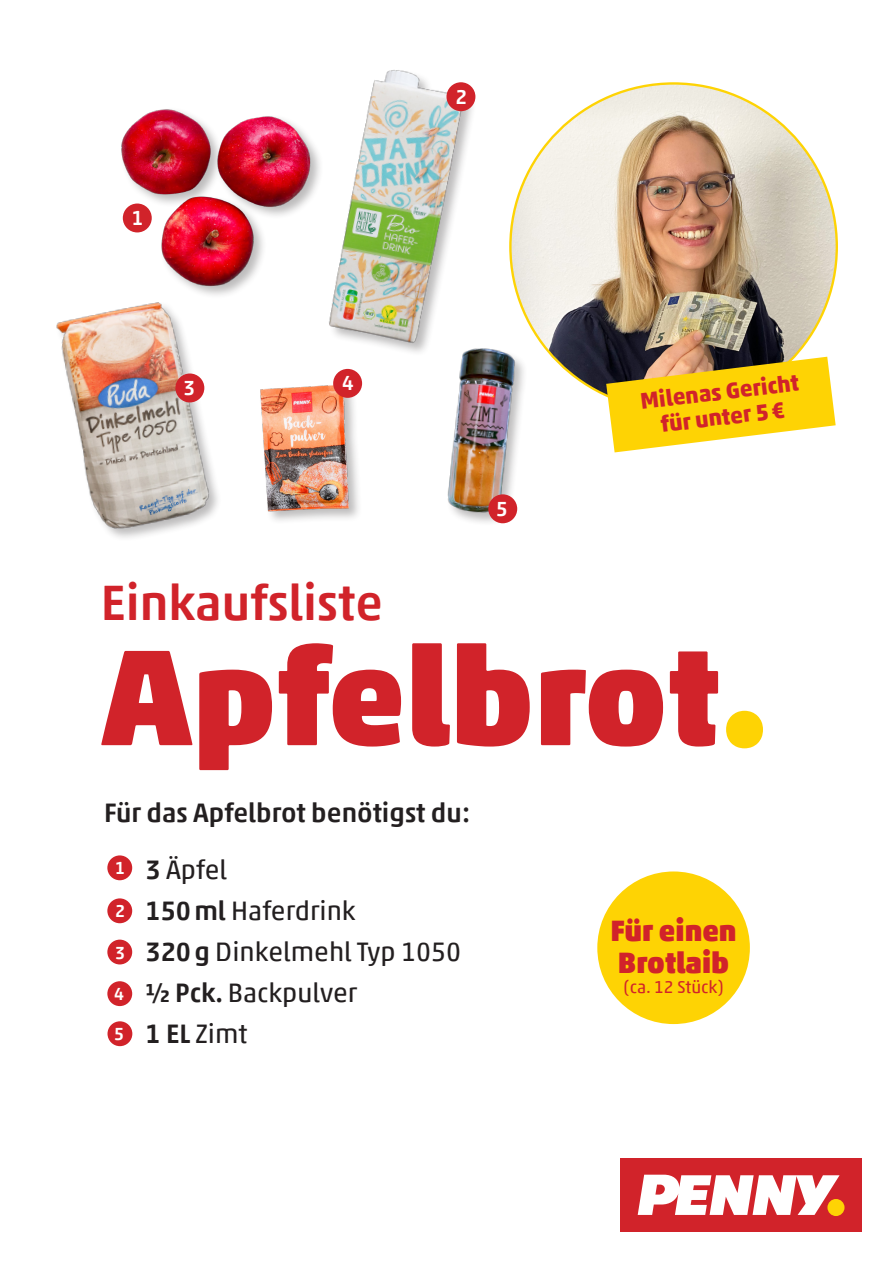
<style>
.page{position:relative;width:893px;height:1263px;background:#fff}
.page>*{position:absolute;margin:0;border:0;box-sizing:border-box;transform-origin:0 0}
.t1{font:900 138.6px "Akko For Penny";color:#d1232a}
.t2{font:500 49.8px "Akko For Penny";color:#d1232a}
.t3{font:900 29.55px/31.3px "Akko For Penny";color:#d1232a}
.t4{font:26.85px "Akko For Penny";color:#231f20}
.t5{font:500 26.85px "Akko For Penny";color:#231f20}
.t6{font:700 22.8px/25.3px "Akko For Penny";color:#d1232a;text-align:center}
.t7{font:500 20.4px "Akko For Penny";color:#fff}
.t8{font:500 17.55px "Akko For Penny";color:#fff}
.t9{font:17.4px "Akko For Penny";color:#d1232a}
.s1{color:#fed304}
.s2{font-weight:500}
</style>
<div class="page">
<img style="left:510px;top:83px;width:327px;height:327px;border-radius:163px">
<img style="left:263px;top:419px;width:96px;height:102px">
<img style="left:56px;top:307px;width:207px;height:231px">
<img style="left:220px;top:70px;width:348px;height:349px">
<img style="left:408px;top:317px;width:189px;height:207px">
<img style="left:121px;top:88px;width:256px;height:219px">
<div style="left:123px;top:204px;width:29px;height:28px;background:#d1232a;border-radius:50%"></div>
<div style="left:333px;top:369px;width:29px;height:29px;background:#d1232a;border-radius:50%"></div>
<div style="left:446px;top:82px;width:29px;height:29px;background:#d1232a;border-radius:50%"></div>
<div style="left:175px;top:373px;width:29px;height:29px;background:#d1232a;border-radius:50%"></div>
<div style="left:488px;top:494px;width:29px;height:29px;background:#d1232a;border-radius:50%"></div>
<div style="left:621px;top:1158px;width:241px;height:74px;background:#d1232a"></div>
<div style="left:827px;top:1199px;width:17px;height:17px;background:#fed304;border-radius:50%"></div>
<svg style="left:638px;top:1175px;width:201px;height:40px"></svg>
<svg style="left:606px;top:357px;width:230px;height:95px"></svg>
<div style="left:107px;top:855px;width:25px;height:25px;background:#d1232a;border-radius:50%"></div>
<div style="left:107px;top:898px;width:25px;height:25px;background:#d1232a;border-radius:50%"></div>
<div style="left:107px;top:940px;width:25px;height:24px;background:#d1232a;border-radius:50%"></div>
<div style="left:107px;top:981px;width:25px;height:25px;background:#d1232a;border-radius:50%"></div>
<div style="left:597px;top:871px;width:153px;height:153px;background:#fed304;border-radius:50%"></div>
<div style="left:108px;top:1021px;width:24px;height:25px;background:#d1232a;border-radius:50%"></div>
<p class="t7" style="left:132px;top:205px;width:13px">1</p>
<p class="t7" style="left:183px;top:375px;width:13px">3</p>
<p class="t7" style="left:342px;top:371px;width:13px">4</p>
<p class="t2" style="left:101px;top:572px;width:283px">Einkaufsliste</p>
<p class="t7" style="left:455px;top:84px;width:13px">2</p>
<p class="t7" style="left:496px;top:496px;width:13px">5</p>
<p class="t6" style="left:639px;top:389px;width:161px;rotate:-7deg">Milenas Gericht für unter 5€</p>
<p class="t1" style="left:101px;top:611px;width:670px">Apfelbrot<span class="s1">…</span></p>
<p class="t5" style="left:104px;top:796px;width:368px">Für das Apfelbrot benötigst du:</p>
<p class="t8" style="left:115px;top:857px;width:11px">1</p>
<p class="t8" style="left:115px;top:900px;width:11px">2</p>
<p class="t8" style="left:115px;top:942px;width:11px">3</p>
<p class="t8" style="left:114px;top:983px;width:11px">4</p>
<p class="t4" style="left:145px;top:853px;width:83px"><span class="s2">3</span> Äpfel</p>
<p class="t4" style="left:145px;top:894px;width:212px"><span class="s2">150ml</span> Haferdrink</p>
<p class="t4" style="left:145px;top:935px;width:317px"><span class="s2">320g</span> Dinkelmehl Typ 1050</p>
<p class="t4" style="left:145px;top:976px;width:213px"><span class="s2">½ Pck.</span> Backpulver</p>
<p class="t4" style="left:145px;top:1017px;width:103px"><span class="s2">1 EL</span> Zimt</p>
<p class="t8" style="left:114px;top:1023px;width:11px">5</p>
<p class="t3" style="left:610px;top:915px;width:128px">Für einen<br>Brotlaib</p>
<p class="t9" style="left:623px;top:977px;width:102px">(ca. 12 Stück)</p>
</div>
